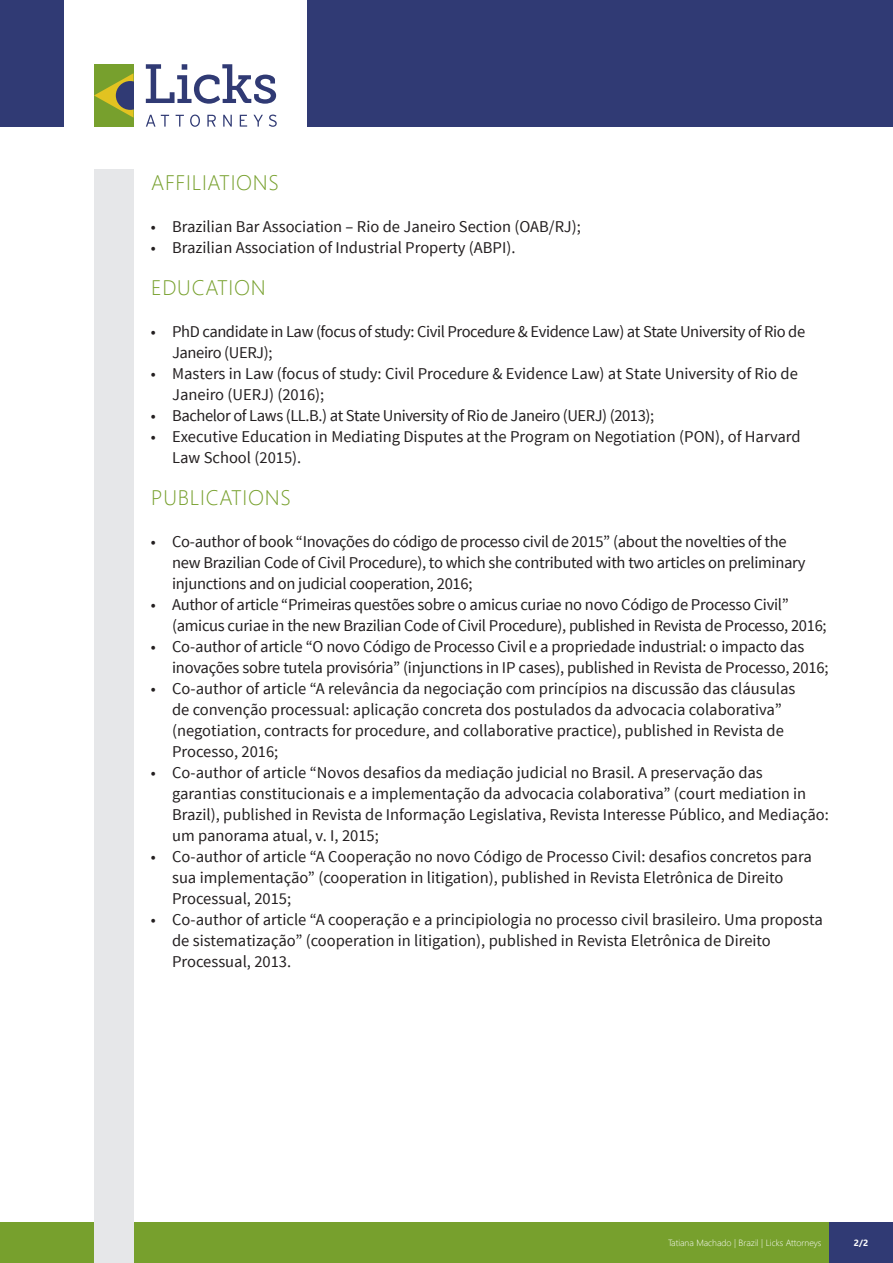
<style>
.page{position:relative;width:893px;height:1263px;background:#fff}
.page>*{position:absolute;margin:0;border:0;box-sizing:border-box;transform-origin:0 0}
.t1{font:300 21px "Segoe UI";letter-spacing:.035em;color:#77a02d}
.t2{font:16.5px/21px "Source Sans Pro";color:#231f20}
.t3{font:16.5px/21px "Source Sans Pro";letter-spacing:-.02em;color:#231f20}
.t4{font:16.5px/21px "Source Sans Pro";letter-spacing:-.025em;color:#231f20}
.t5{font:300 9px "Segoe UI";color:#fff}
.t6{font:700 9px "Segoe UI";color:#fff}
</style>
<div class="page">
<div style="left:0;top:1222px;width:893px;height:41px;background:#77a02d"></div>
<div style="left:829px;top:1222px;width:64px;height:41px;background:#303a74"></div>
<div style="left:0;top:0;width:64px;height:127px;background:#303a74"></div>
<div style="left:307px;top:0;width:586px;height:127px;background:#303a74"></div>
<svg style="left:146px;top:115px;width:23px;height:12px"></svg>
<svg style="left:176px;top:115px;width:8px;height:12px"></svg>
<svg style="left:190px;top:115px;width:10px;height:12px"></svg>
<svg style="left:207px;top:115px;width:9px;height:12px"></svg>
<svg style="left:223px;top:115px;width:9px;height:12px"></svg>
<svg style="left:240px;top:115px;width:7px;height:12px"></svg>
<svg style="left:253px;top:115px;width:10px;height:12px"></svg>
<svg style="left:269px;top:115px;width:8px;height:12px"></svg>
<svg style="left:146px;top:64px;width:130px;height:40px"></svg>
<div style="left:94px;top:64px;width:39px;height:63px;background:#77a02d"></div>
<svg style="left:94px;top:73px;width:39px;height:45px"></svg>
<div style="left:94px;top:169px;width:40px;height:1094px;background:#e6e7e9"></div>
<p class="t1" style="left:151px;top:163px;width:129px">AFFILIATIONS</p>
<p class="t2" style="left:151px;top:216px;width:432px">• Brazilian Bar Association – Rio de Janeiro Section (OAB/RJ);</p>
<p class="t2" style="left:151px;top:237px;width:366px">• Brazilian Association of Industrial Property (ABPI).</p>
<p class="t1" style="left:151px;top:268px;width:116px">EDUCATION</p>
<p class="t4" style="left:172px;top:321px;width:635px;text-indent:-21px">• PhD candidate in Law (focus of study: Civil Procedure &amp; Evidence Law) at State University of Rio de<br>Janeiro (UERJ);</p>
<p class="t2" style="left:172px;top:363px;width:627px;text-indent:-21px">• Masters in Law (focus of study: Civil Procedure &amp; Evidence Law) at State University of Rio de<br>Janeiro (UERJ) (2016);</p>
<p class="t4" style="left:151px;top:405px;width:505px">• Bachelor of Laws (LL.B.) at State University of Rio de Janeiro (UERJ) (2013);</p>
<p class="t2" style="left:172px;top:426px;width:630px;text-indent:-21px">• Executive Education in Mediating Disputes at the Program on Negotiation (PON), of Harvard<br>Law School (2015).</p>
<p class="t1" style="left:151px;top:478px;width:141px">PUBLICATIONS</p>
<p class="t3" style="left:172px;top:531px;width:635px;text-indent:-21px">• Co-author of book “Inovações do código de processo civil de 2015” (about the novelties of the new Brazilian Code of Civil Procedure), to which she contributed with two articles on preliminary injunctions and on judicial cooperation, 2016;</p>
<p class="t3" style="left:172px;top:594px;width:656px;text-indent:-21px">• Author of article “Primeiras questões sobre o amicus curiae no novo Código de Processo Civil” (amicus curiae in the new Brazilian Code of Civil Procedure), published in Revista de Processo, 2016;</p>
<p class="t2" style="left:172px;top:636px;width:658px;text-indent:-21px">• Co-author of article “O novo Código de Processo Civil e a propriedade industrial: o impacto das inovações sobre tutela provisória” (injunctions in IP cases), published in Revista de Processo, 2016;</p>
<p class="t2" style="left:172px;top:678px;width:625px;text-indent:-21px">• Co-author of article “A relevância da negociação com princípios na discussão das cláusulas de convenção processual: aplicação concreta dos postulados da advocacia colaborativa” (negotiation, contracts for procedure, and collaborative practice), published in Revista de Processo, 2016;</p>
<p class="t2" style="left:172px;top:762px;width:658px;text-indent:-21px">• Co-author of article “Novos desafios da mediação judicial no Brasil. A preservação das garantias constitucionais e a implementação da advocacia colaborativa” (court mediation in Brazil), published in Revista de Informação Legislativa, Revista Interesse Público, and Mediação: um panorama atual, v. I, 2015;</p>
<p class="t2" style="left:172px;top:846px;width:641px;text-indent:-21px">• Co-author of article “A Cooperação no novo Código de Processo Civil: desafios concretos para sua implementação” (cooperation in litigation), published in Revista Eletrônica de Direito<br>Processual, 2015;</p>
<p class="t2" style="left:172px;top:909px;width:652px;text-indent:-21px">• Co-author of article “A cooperação e a principiologia no processo civil brasileiro. Uma proposta de sistematização” (cooperation in litigation), published in Revista Eletrônica de Direito<br>Processual, 2013.</p>
<p class="t5" style="left:668px;top:1234px;width:155px">Tatiana Machado | Brazil | Licks Attorneys</p>
<p class="t6" style="left:854px;top:1234px;width:16px">2/2</p>
</div>
